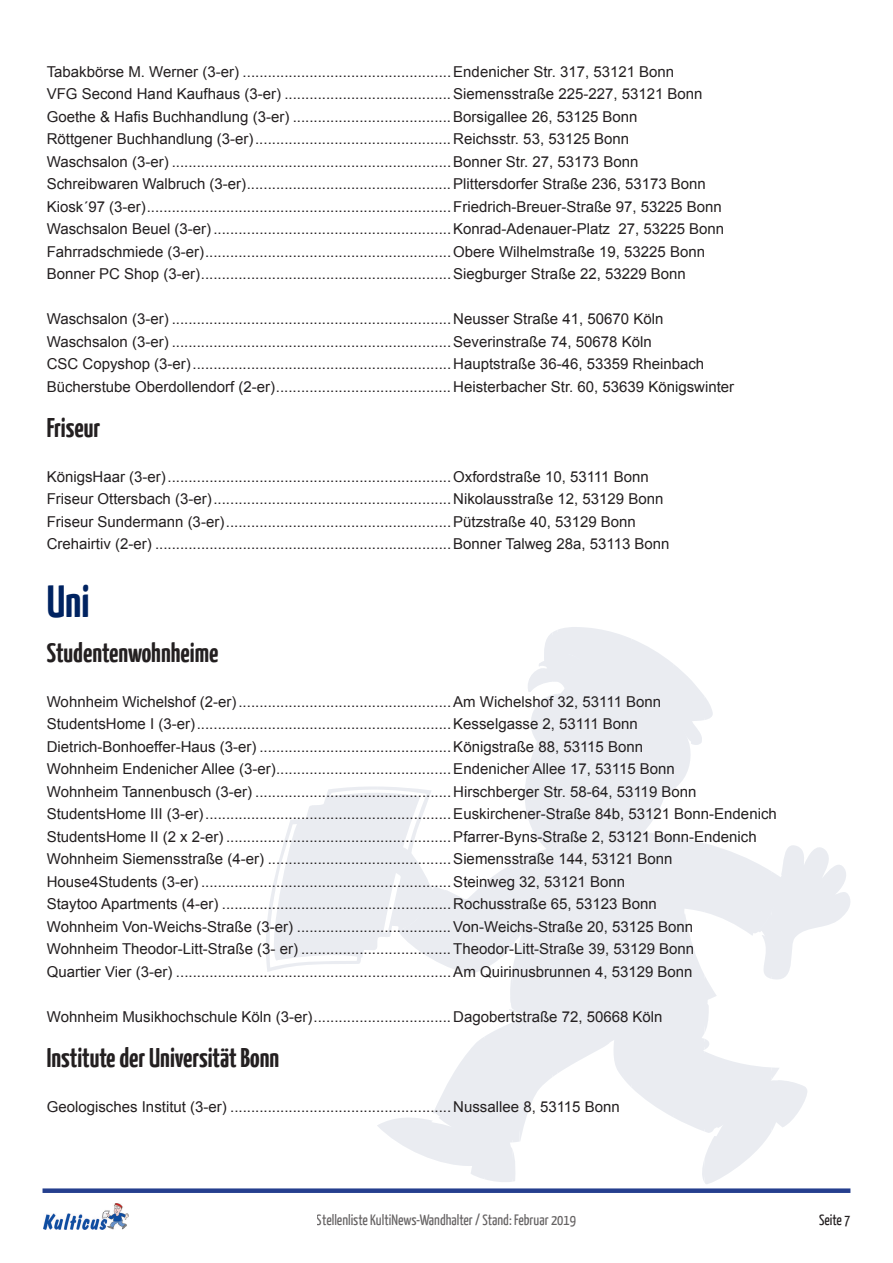
<style>
.page{position:relative;width:893px;height:1263px;background:#fff}
.page>*{position:absolute;margin:0;border:0;box-sizing:border-box;transform-origin:0 0}
.t1{font:700 45px "Yanone Kaffeesatz";color:#002361}
.t2{font:700 27px "Yanone Kaffeesatz";color:#231f20}
.t3{font:15px/22.5px "Arial";color:#231f20}
.t4{font:15px "Yanone Kaffeesatz";color:#231f20}
</style>
<div class="page">
<img style="left:44px;top:1203px;width:85px;height:26px">
<div style="left:43px;top:1188px;width:807px;height:5px;background:#253f8e"></div>
<svg style="left:266px;top:627px;width:584px;height:557px"></svg>
<p class="t3" style="left:47px;top:60px;width:679px">Tabakbörse M. Werner (3-er) ..................................................Endenicher Str. 317, 53121 Bonn<br>VFG Second Hand Kaufhaus (3-er) ........................................Siemensstraße 225-227, 53121 Bonn Goethe &amp; Hafis Buchhandlung (3-er) ......................................Borsigallee 26, 53125 Bonn<br>Röttgener Buchhandlung (3-er)...............................................Reichsstr. 53, 53125 Bonn<br>Waschsalon (3-er) ...................................................................Bonner Str. 27, 53173 Bonn Schreibwaren Walbruch (3-er).................................................Plittersdorfer Straße 236, 53173 Bonn Kiosk´97 (3-er).........................................................................Friedrich-Breuer-Straße 97, 53225 Bonn Waschsalon Beuel (3-er).........................................................Konrad-Adenauer-Platz 27, 53225 Bonn Fahrradschmiede (3-er)...........................................................Obere Wilhelmstraße 19, 53225 Bonn Bonner PC Shop (3-er)............................................................Siegburger Straße 22, 53229 Bonn</p>
<p class="t3" style="left:47px;top:308px;width:689px">Waschsalon (3-er) ...................................................................Neusser Straße 41, 50670 Köln Waschsalon (3-er) ...................................................................Severinstraße 74, 50678 Köln<br>CSC Copyshop (3-er)..............................................................Hauptstraße 36-46, 53359 Rheinbach Bücherstube Oberdollendorf (2-er)..........................................Heisterbacher Str. 60, 53639 Königswinter</p>
<h2 class="t2" style="left:47px;top:411px;width:55px">Friseur</h2>
<p class="t3" style="left:47px;top:465px;width:624px">KönigsHaar (3-er)....................................................................Oxfordstraße 10, 53111 Bonn Friseur Ottersbach (3-er).........................................................Nikolausstraße 12, 53129 Bonn Friseur Sundermann (3-er)......................................................Pützstraße 40, 53129 Bonn Crehairtiv (2-er) .......................................................................Bonner Talweg 28a, 53113 Bonn</p>
<h1 class="t1" style="left:47px;top:573px;width:44px">Uni</h1>
<h2 class="t2" style="left:47px;top:636px;width:173px">Studentenwohnheime</h2>
<p class="t3" style="left:47px;top:690px;width:732px">Wohnheim Wichelshof (2-er)...................................................Am Wichelshof 32, 53111 Bonn<br>StudentsHome I (3-er).............................................................Kesselgasse 2, 53111 Bonn Dietrich-Bonhoeffer-Haus (3-er) ..............................................Königstraße 88, 53115 Bonn<br>Wohnheim Endenicher Allee (3-er)..........................................Endenicher Allee 17, 53115 Bonn<br>Wohnheim Tannenbusch (3-er) ...............................................Hirschberger Str. 58-64, 53119 Bonn StudentsHome III (3-er)...........................................................Euskirchener-Straße 84b, 53121 Bonn-Endenich StudentsHome II (2 x 2-er) ......................................................Pfarrer-Byns-Straße 2, 53121 Bonn-Endenich Wohnheim Siemensstraße (4-er) ............................................Siemensstraße 144, 53121 Bonn House4Students (3-er) ............................................................Steinweg 32, 53121 Bonn<br>Staytoo Apartments (4-er) .......................................................Rochusstraße 65, 53123 Bonn<br>Wohnheim Von-Weichs-Straße (3-er) .....................................Von-Weichs-Straße 20, 53125 Bonn<br>Wohnheim Theodor-Litt-Straße (3- er) ....................................Theodor-Litt-Straße 39, 53129 Bonn<br>Quartier Vier (3-er) ..................................................................Am Quirinusbrunnen 4, 53129 Bonn</p>
<p class="t3" style="left:47px;top:1005px;width:617px">Wohnheim Musikhochschule Köln (3-er)................................. Dagobertstraße 72, 50668 Köln</p>
<h2 class="t2" style="left:47px;top:1041px;width:234px">Institute der Universität Bonn</h2>
<p class="t3" style="left:47px;top:1095px;width:574px">Geologisches Institut (3-er) .....................................................Nussallee 8, 53115 Bonn</p>
<p class="t4" style="left:317px;top:1210px;width:261px">Stellenliste KultiNews-Wandhalter / Stand: Februar 2019</p>
<p class="t4" style="left:819px;top:1210px;width:33px">Seite 7</p>
</div>
